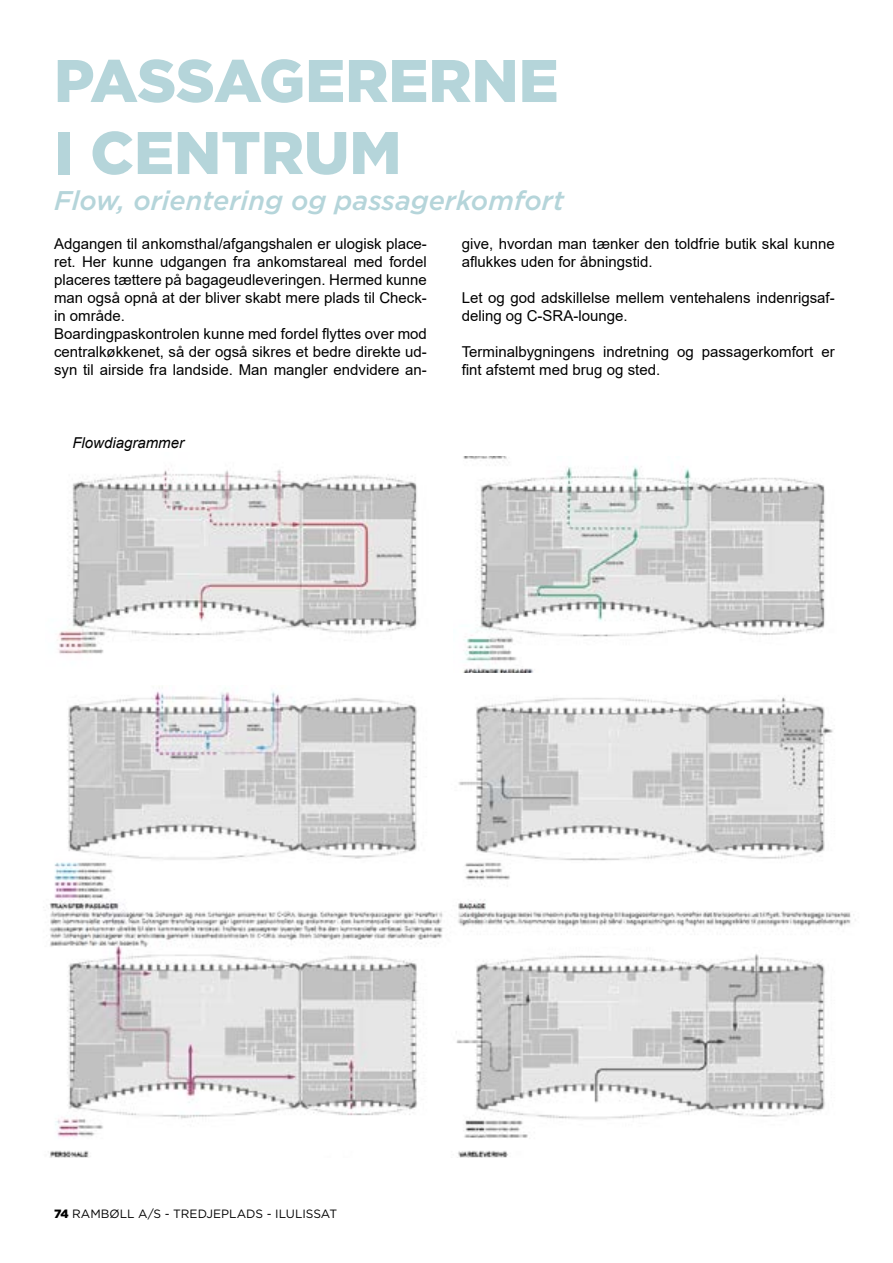
<style>
.page{position:relative;width:893px;height:1263px;background:#fff}
.page>*{position:absolute;margin:0;border:0;box-sizing:border-box;transform-origin:0 0}
.t1{font:900 60px/72px "Gotham";color:#b5d5da}
.t2{font:italic 500 27px "Gotham";color:#b5d5da}
.t3{font:15px/18px "Arial";color:#000}
.t4{font:italic 15px "Arial";color:#000}
.t5{font:12px "Gotham";color:#000}
.s1{font-weight:900}
</style>
<div class="page">
<img style="left:57px;top:468px;width:360px;height:186px">
<img style="left:463px;top:456px;width:362px;height:216px">
<img style="left:43px;top:688px;width:813px;height:469px">
<h1 class="t1" style="left:54px;top:44px;width:506px">PASSAGERERNE<br>I CENTRUM</h1>
<h2 class="t2" style="left:54px;top:183px;width:512px">Flow, orientering og passagerkomfort</h2>
<p class="t3" style="left:54px;top:235px;width:374px">Adgangen til ankomsthal/afgangshalen er ulogisk place&shy;ret. Her kunne udgangen fra ankomstareal med fordel placeres tættere på bagageudleveringen. Hermed kunne man også opnå at der bliver skabt mere plads til Check&shy;in område.<br>Boardingpaskontrolen kunne med fordel flyttes over mod centralkøkkenet, så der også sikres et bedre direkte ud&shy;syn til airside fra landside. Man mangler endvidere an-</p>
<p class="t3" style="left:462px;top:235px;width:374px">give, hvordan man tænker den toldfrie butik skal kunne aflukkes uden for åbningstid.</p>
<p class="t3" style="left:462px;top:289px;width:374px">Let og god adskillelse mellem ventehalens indenrigsaf&shy;deling og C-SRA-lounge.</p>
<p class="t3" style="left:462px;top:343px;width:374px">Terminalbygningens indretning og passagerkomfort er fint afstemt med brug og sted.</p>
<p class="t4" style="left:72px;top:433px;width:113px">Flowdiagrammer</p>
<p class="t5" style="left:54px;top:1206px;width:285px"><span class="s1">74</span> RAMBØLL A/S - TREDJEPLADS - ILULISSAT</p>
</div>
